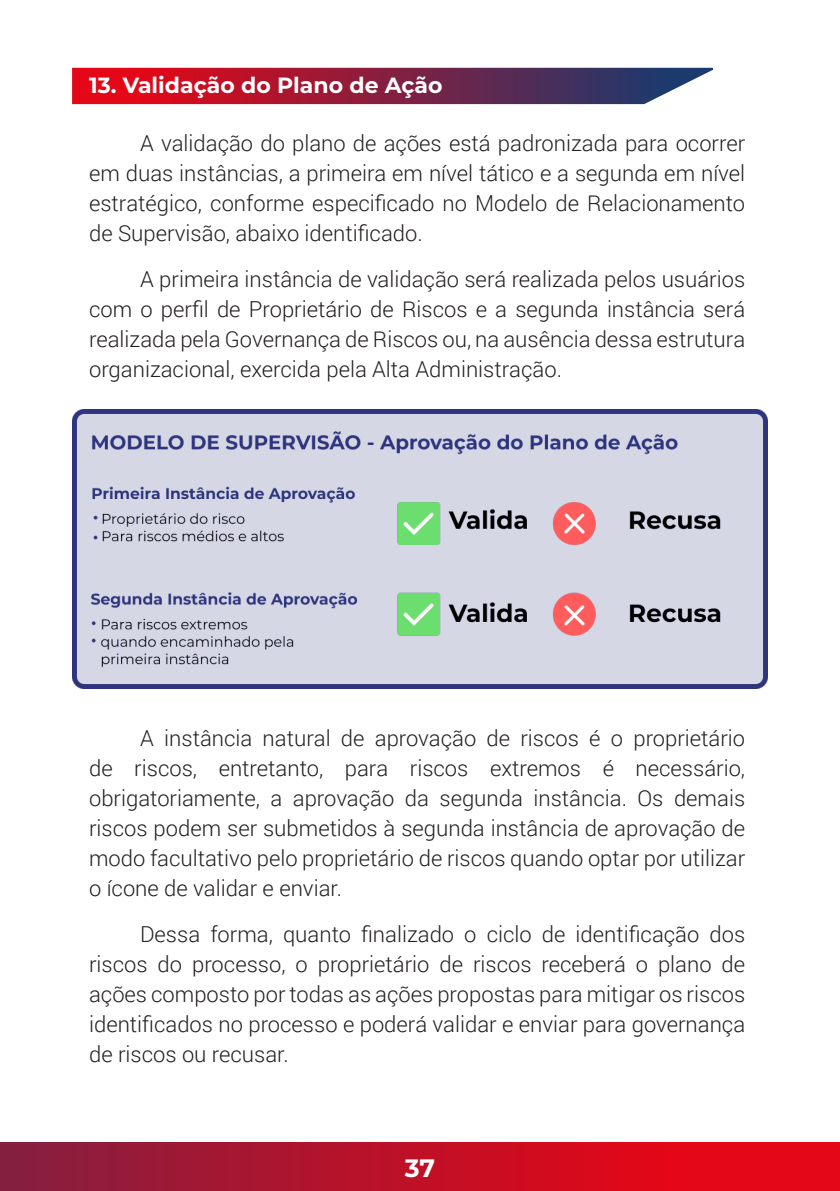
<style>
.page{position:relative;width:840px;height:1191px;background:#fff}
.page>*{position:absolute;margin:0;border:0;box-sizing:border-box;transform-origin:0 0}
.t1{font:700 25.2px "Montserrat";color:#fff}
.texto{font:300 22px/30px "Roboto";color:#231f20;text-align:justify}
.t2{font:700 22px "Montserrat";color:#fff}
</style>
<div class="page">
<div style="left:0;top:1142px;width:839px;height:49px;background:linear-gradient(to right,#871e3f,#f30310)"></div>
<svg style="left:72px;top:67px;width:642px;height:38px;background:#93324f"></svg>
<img style="left:72px;top:409px;width:695px;height:279px">
<p class="t2" style="left:89px;top:70px;width:355px">13. Validação do Plano de Ação</p>
<p class="texto" style="left:89px;top:128px;width:657px;text-indent:51px">A validação do plano de ações está padronizada para ocorrer em duas instâncias, a primeira em nível tático e a segunda em nível estratégico, conforme especificado no Modelo de Relacionamento de Supervisão, abaixo identificado.</p>
<p class="texto" style="left:89px;top:264px;width:657px;text-indent:51px">A primeira instância de validação será realizada pelos usuários com o perfil de Proprietário de Riscos e a segunda instância será realizada pela Governança de Riscos ou, na ausência dessa estrutura organizacional, exercida pela Alta Administração.</p>
<p class="texto" style="left:89px;top:722px;width:657px;text-indent:51px">A instância natural de aprovação de riscos é o proprietário de riscos, entretanto, para riscos extremos é necessário, obrigatoriamente, a aprovação da segunda instância. Os demais riscos podem ser submetidos à segunda instância de aprovação de modo facultativo pelo proprietário de riscos quando optar por utilizar o ícone de validar e enviar.</p>
<p class="texto" style="left:89px;top:918px;width:657px;text-indent:51px">Dessa forma, quanto finalizado o ciclo de identificação dos riscos do processo, o proprietário de riscos receberá o plano de ações composto por todas as ações propostas para mitigar os riscos identificados no processo e poderá validar e enviar para governança de riscos ou recusar.</p>
<p class="t1" style="left:404px;top:1149px;width:32px">37</p>
</div>
